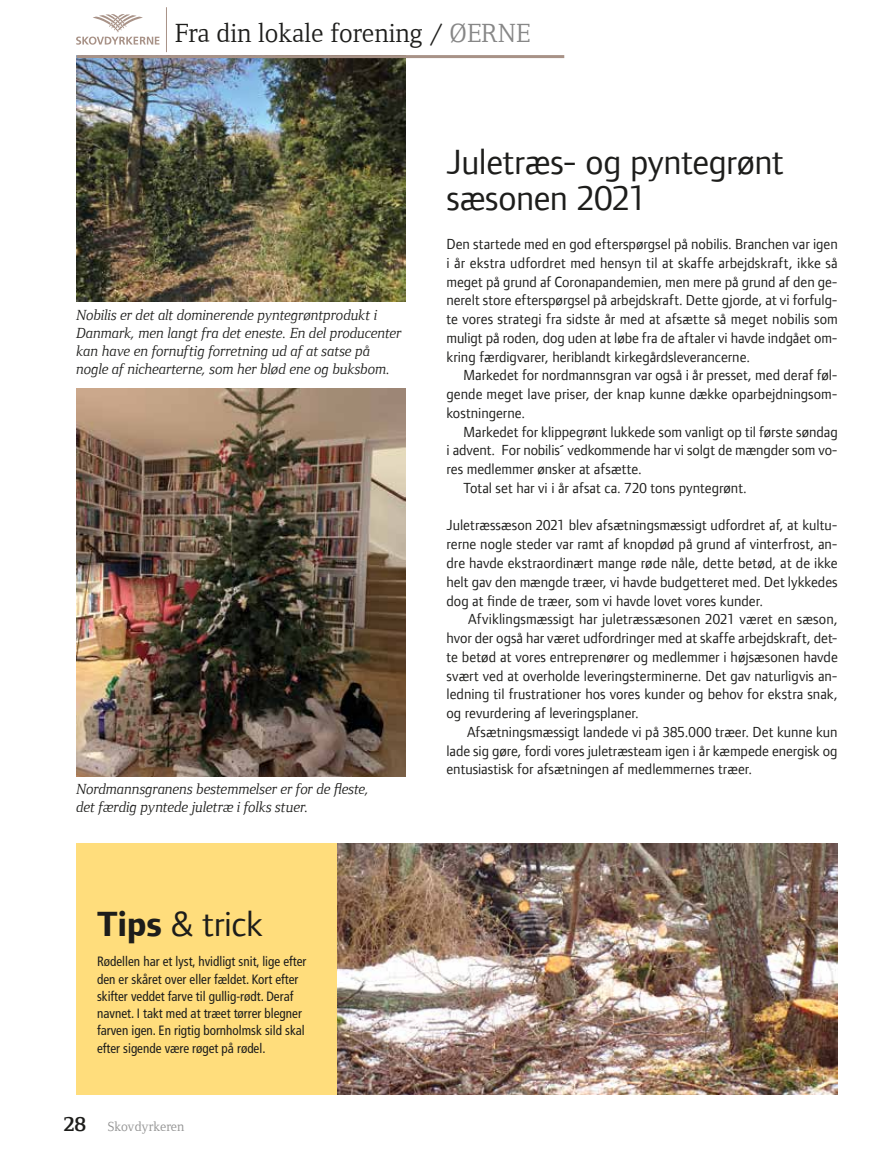
<style>
.page{position:relative;width:893px;height:1149px;background:#fff}
.page>*{position:absolute;margin:0;border:0;box-sizing:border-box;transform-origin:0 0}
.t1{font:36px/36px "Foundry Form Sans";letter-spacing:-.01em;color:#1d1d1b}
.t2{font:27px "Foundry Form Serif";color:#1d1d1b}
.t3{font:15px/18.8px "Foundry Form Sans";color:#1d1d1b;text-align:justify}
.t4{font:italic 15px/18px "Foundry Form Serif";color:#1d1d1b}
.t5{font:condensed 13.5px/17.2px "Frutiger LT Std";color:#1d1d1b}
.t6{font:13.5px "Foundry Form Serif";color:#909090}
.s1{color:#878787}
.s2{font-weight:700}
.s3{font-weight:700;font-size:21px;color:#1d1d1b}
</style>
<div class="page">
<img style="left:77px;top:58px;width:328px;height:244px">
<div style="left:77px;top:843px;width:436px;height:251px;background:#ffdd7c"></div>
<hr style="left:77px;top:55px;width:487px;height:3px;background:#a89287">
<hr style="left:166px;top:7px;width:1px;height:45px;background:#a89287">
<svg style="left:76px;top:14px;width:83px;height:31px"></svg>
<img style="left:338px;top:843px;width:499px;height:251px">
<img style="left:77px;top:388px;width:328px;height:388px">
<h2 class="t2" style="left:175px;top:18px;width:357px">Fra din lokale forening / <span class="s1">ØERNE</span></h2>
<p class="t4" style="left:77px;top:306px;width:327px">Nobilis er det alt dominerende pyntegrøntprodukt i Danmark, men langt fra det eneste. En del producenter kan have en fornuftig forretning ud af at satse på nogle af nichearterne, som her blød ene og buksbom.</p>
<p class="t4" style="left:76px;top:780px;width:294px">Nordmannsgranens bestemmelser er for de fleste, det færdig pyntede juletræ i folks stuer.</p>
<h1 class="t1" style="left:97px;top:905px;width:167px"><span class="s2">Tips</span> &amp; trick</h1>
<p class="t5" style="left:97px;top:952px;width:211px">Rødellen har et lyst, hvidligt snit, lige efter den er skåret over eller fældet. Kort efter skifter veddet farve til gullig-rødt. Deraf navnet. I takt med at træet tørrer blegner farven igen. En rigtig bornholmsk sild skal efter sigende være røget på rødel.</p>
<p class="t6" style="left:64px;top:1118px;width:122px"><span class="s3">28</span> Skovdyrkeren</p>
<h1 class="t1" style="left:446px;top:144px;width:339px">Juletræs- og pyntegrønt sæsonen 2021</h1>
<p class="t3" style="left:446px;top:234px;width:393px">Den startede med en god efterspørgsel på nobilis. Branchen var igen i år ekstra udfordret med hensyn til at skaffe arbejdskraft, ikke så meget på grund af Coronapandemien, men mere på grund af den ge&shy;nerelt store efterspørgsel på arbejdskraft. Dette gjorde, at vi forfulg&shy;te vores strategi fra sidste år med at afsætte så meget nobilis som muligt på roden, dog uden at løbe fra de aftaler vi havde indgået om&shy;kring færdigvarer, heriblandt kirkegårdsleverancerne.</p>
<p class="t3" style="left:446px;top:366px;width:393px;text-indent:17px">Markedet for nordmannsgran var også i år presset, med deraf føl&shy;gende meget lave priser, der knap kunne dække oparbejdningsom&shy;kostningerne.</p>
<p class="t3" style="left:463px;top:422px;width:376px">Markedet for klippegrønt lukkede som vanligt op til første søndag</p>
<p class="t3" style="left:446px;top:441px;width:393px">i advent. For nobilis´ vedkommende har vi solgt de mængder som vo-</p>
<p class="t3" style="left:446px;top:459px;width:197px">res medlemmer ønsker at afsætte.</p>
<p class="t3" style="left:463px;top:478px;width:285px">Total set har vi i år afsat ca. 720 tons pyntegrønt.</p>
<p class="t3" style="left:446px;top:516px;width:393px">Juletræssæson 2021 blev afsætningsmæssigt udfordret af, at kultu&shy;rerne nogle steder var ramt af knopdød på grund af vinterfrost, an&shy;dre havde ekstraordinært mange røde nåle, dette betød, at de ikke helt gav den mængde træer, vi havde budgetteret med. Det lykkedes dog at finde de træer, som vi havde lovet vores kunder.</p>
<p class="t3" style="left:446px;top:609px;width:393px;text-indent:22px">Afviklingsmæssigt har juletræssæsonen 2021 været en sæson, hvor der også har været udfordringer med at skaffe arbejdskraft, det&shy;te betød at vores entreprenører og medlemmer i højsæsonen havde svært ved at overholde leveringsterminerne. Det gav naturligvis an&shy;ledning til frustrationer hos vores kunder og behov for ekstra snak, og revurdering af leveringsplaner.</p>
<p class="t3" style="left:446px;top:722px;width:393px;text-indent:21px">Afsætningsmæssigt landede vi på 385.000 træer. Det kunne kun lade sig gøre, fordi vores juletræsteam igen i år kæmpede energisk og entusiastisk for afsætningen af medlemmernes træer.</p>
</div>
